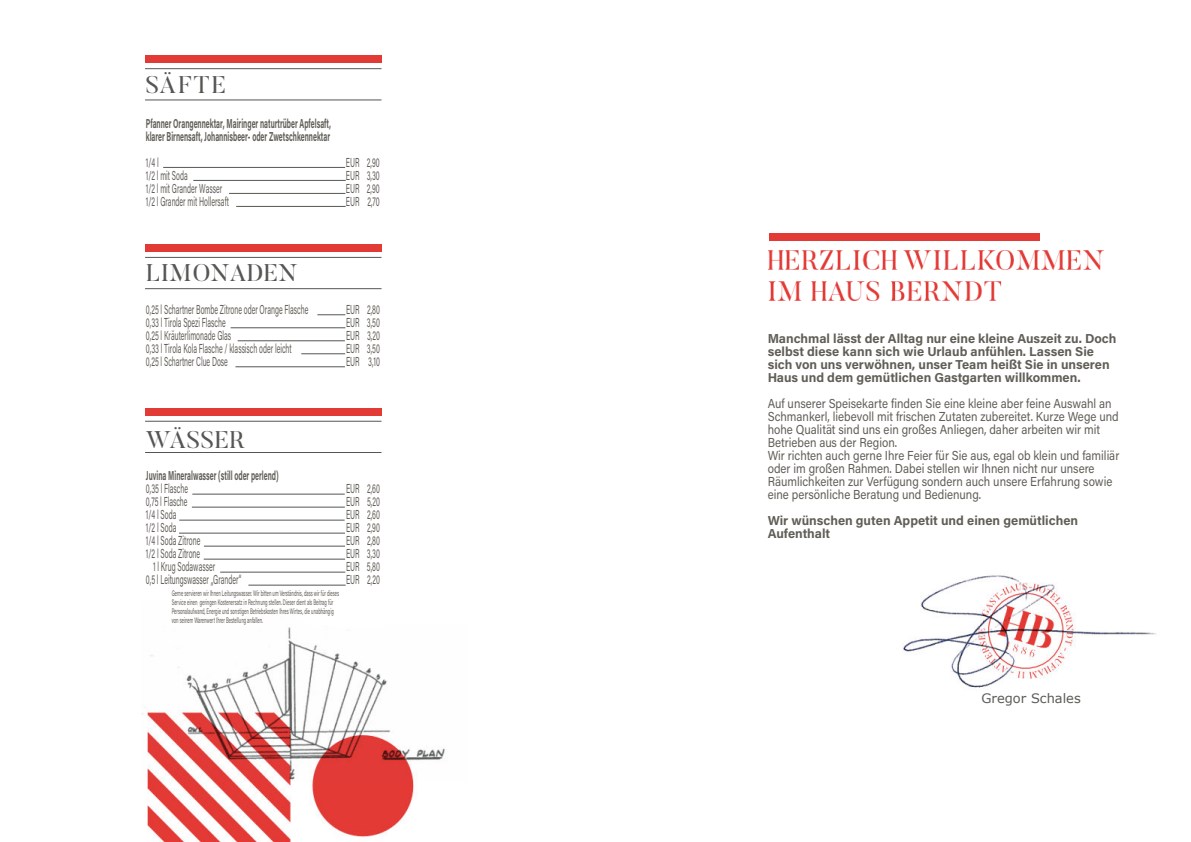
<style>
.page{position:relative;width:1191px;height:842px;background:#fff}
.page>*{position:absolute;margin:0;border:0;box-sizing:border-box;transform-origin:0 0}
.t1{font:24px "Butler";letter-spacing:.01em;color:#555753}
.t2{font:13px "Acumin Pro";color:#615f58;scale:.54 1}
.t3{font:13px/13px "Acumin Pro";color:#615e57;scale:.88 1}
.t4{font:700 13px/13px "Acumin Pro";color:#615e57}
.t5{font:700 13px/13px "Acumin Pro";color:#615f58;scale:.54 1}
.t6{font:13px "Verdana";color:#5b5b56}
.t7{font:8px/9px "Acumin Pro";color:#615e57;scale:.54 1}
</style>
<div class="page">
<img style="left:141px;top:627px;width:304px;height:215px">
<hr style="left:163px;top:167px;width:182px;height:1px;background:#555753">
<hr style="left:193px;top:180px;width:153px;height:1px;background:#555753">
<hr style="left:229px;top:193px;width:116px;height:1px;background:#555753">
<hr style="left:236px;top:206px;width:110px;height:1px;background:#555753">
<svg style="left:317px;top:314px;width:28px;height:1px"></svg>
<hr style="left:231px;top:327px;width:114px;height:1px;background:#555753">
<hr style="left:238px;top:340px;width:107px;height:1px;background:#555753">
<hr style="left:301px;top:353px;width:44px;height:1px;background:#555753">
<hr style="left:235px;top:366px;width:110px;height:1px;background:#555753">
<hr style="left:192px;top:494px;width:153px;height:1px;background:#555753">
<hr style="left:192px;top:507px;width:153px;height:1px;background:#555753">
<hr style="left:179px;top:520px;width:166px;height:1px;background:#555753">
<hr style="left:179px;top:533px;width:166px;height:1px;background:#555753">
<hr style="left:204px;top:546px;width:141px;height:1px;background:#555753">
<hr style="left:204px;top:559px;width:141px;height:1px;background:#555753">
<hr style="left:220px;top:572px;width:125px;height:1px;background:#555753">
<hr style="left:248px;top:585px;width:98px;height:1px;background:#555753">
<hr style="left:145px;top:68px;width:236px;height:1px;background:#555753">
<hr style="left:145px;top:100px;width:236px;height:1px;background:#555753">
<div style="left:145px;top:55px;width:237px;height:8px;background:#e23b36"></div>
<hr style="left:145px;top:257px;width:236px;height:1px;background:#555753">
<hr style="left:145px;top:288px;width:236px;height:1px;background:#555753">
<div style="left:145px;top:244px;width:237px;height:8px;background:#e23b36"></div>
<hr style="left:145px;top:421px;width:236px;height:1px;background:#555753">
<hr style="left:145px;top:452px;width:236px;height:1px;background:#555753">
<div style="left:145px;top:408px;width:237px;height:8px;background:#e23b36"></div>
<img style="left:768px;top:250px;width:335px;height:50px">
<div style="left:769px;top:233px;width:270px;height:8px;background:#e23b36"></div>
<img style="left:902px;top:575px;width:254px;height:113px">
<h1 class="t1" style="left:146px;top:75px;width:82px">SÄFTE</h1>
<p class="t5" style="left:146px;top:118px;width:344px">Pfanner Orangennektar, Mairinger naturtrüber Apfelsaft, klarer Birnensaft, Johannisbeer- oder Zwetschkennektar</p>
<p class="t2" style="left:146px;top:157px;width:25px">1/4 l</p>
<p class="t2" style="left:346px;top:157px;width:64px">EUR 2,90</p>
<p class="t2" style="left:146px;top:170px;width:79px">1/2 l mit Soda</p>
<p class="t2" style="left:346px;top:170px;width:64px">EUR 3,30</p>
<p class="t2" style="left:146px;top:183px;width:143px">1/2 l mit Grander Wasser</p>
<p class="t2" style="left:346px;top:183px;width:64px">EUR 2,90</p>
<p class="t2" style="left:146px;top:196px;width:155px">1/2 l Grander mit Hollersaft</p>
<p class="t2" style="left:346px;top:196px;width:64px">EUR 2,70</p>
<h1 class="t1" style="left:146px;top:264px;width:153px">LIMONADEN</h1>
<p class="t2" style="left:146px;top:304px;width:302px">0,25 l Schartner Bombe Zitrone oder Orange Flasche</p>
<p class="t2" style="left:346px;top:304px;width:64px">EUR 2,80</p>
<p class="t2" style="left:146px;top:317px;width:149px">0,33 l Tirola Spezi Flasche</p>
<p class="t2" style="left:346px;top:317px;width:64px">EUR 3,50</p>
<p class="t2" style="left:146px;top:330px;width:159px">0,25 l Kräuterlimonade Glas</p>
<p class="t2" style="left:346px;top:330px;width:64px">EUR 3,20</p>
<p class="t2" style="left:146px;top:343px;width:272px">0,33 l Tirola Kola Flasche / klassisch oder leicht</p>
<p class="t2" style="left:346px;top:343px;width:64px">EUR 3,50</p>
<p class="t2" style="left:146px;top:356px;width:153px">0,25 l Schartner Clue Dose</p>
<p class="t2" style="left:346px;top:356px;width:64px">EUR 3,10</p>
<h1 class="t1" style="left:146px;top:430px;width:100px">WÄSSER</h1>
<p class="t5" style="left:146px;top:471px;width:247px">Juvina Mineralwasser (still oder perlend)</p>
<p class="t2" style="left:146px;top:484px;width:80px">0,35 l Flasche</p>
<p class="t2" style="left:346px;top:484px;width:64px">EUR 2,60</p>
<p class="t2" style="left:146px;top:497px;width:79px">0,75 l Flasche</p>
<p class="t2" style="left:346px;top:497px;width:64px">EUR 5,20</p>
<p class="t2" style="left:146px;top:510px;width:58px">1/4 l Soda</p>
<p class="t2" style="left:346px;top:510px;width:64px">EUR 2,60</p>
<p class="t2" style="left:146px;top:523px;width:58px">1/2 l Soda</p>
<p class="t2" style="left:346px;top:523px;width:64px">EUR 2,90</p>
<p class="t2" style="left:146px;top:536px;width:102px">1/4 l Soda Zitrone</p>
<p class="t2" style="left:346px;top:536px;width:64px">EUR 2,80</p>
<p class="t2" style="left:146px;top:549px;width:102px">1/2 l Soda Zitrone</p>
<p class="t2" style="left:346px;top:549px;width:64px">EUR 3,30</p>
<p class="t2" style="left:153px;top:562px;width:117px">1 l Krug Sodawasser</p>
<p class="t2" style="left:346px;top:562px;width:64px">EUR 5,80</p>
<p class="t2" style="left:146px;top:575px;width:178px">0,5 l Leitungswasser „Grander“</p>
<p class="t2" style="left:346px;top:575px;width:64px">EUR 2,20</p>
<p class="t7" style="left:172px;top:590px;width:312px">Gerne servieren wir Ihnen Leitungswasser. Wir bitten um Verständnis, dass wir für dieses Service einen geringen Kostenersatz in Rechnung stellen. Dieser dient als Beitrag für Personalaufwand, Energie und sonstigen Betriebskosten Ihres Wirtes, die unabhängig von seinem Warenwert Ihrer Bestellung anfallen.</p>
<p class="t4" style="left:767px;top:333px;width:350px">Manchmal lässt der Alltag nur eine kleine Auszeit zu. Doch selbst diese kann sich wie Urlaub anfühlen. Lassen Sie sich von uns verwöhnen, unser Team heißt Sie in unseren Haus und dem gemütlichen Gastgarten willkommen.</p>
<p class="t3" style="left:767px;top:398px;width:401px">Auf unserer Speisekarte finden Sie eine kleine aber feine Auswahl an Schmankerl, liebevoll mit frischen Zutaten zubereitet. Kurze Wege und hohe Qualität sind uns ein großes Anliegen, daher arbeiten wir mit Betrieben aus der Region.<br>Wir richten auch gerne Ihre Feier für Sie aus, egal ob klein und familiär oder im großen Rahmen. Dabei stellen wir Ihnen nicht nur unsere Räumlichkeiten zur Verfügung sondern auch unsere Erfahrung sowie eine persönliche Beratung und Bedienung.</p>
<p class="t4" style="left:767px;top:515px;width:312px">Wir wünschen guten Appetit und einen gemütlichen<br>Aufenthalt</p>
<p class="t6" style="left:981px;top:693px;width:101px">Gregor Schales</p>
</div>
